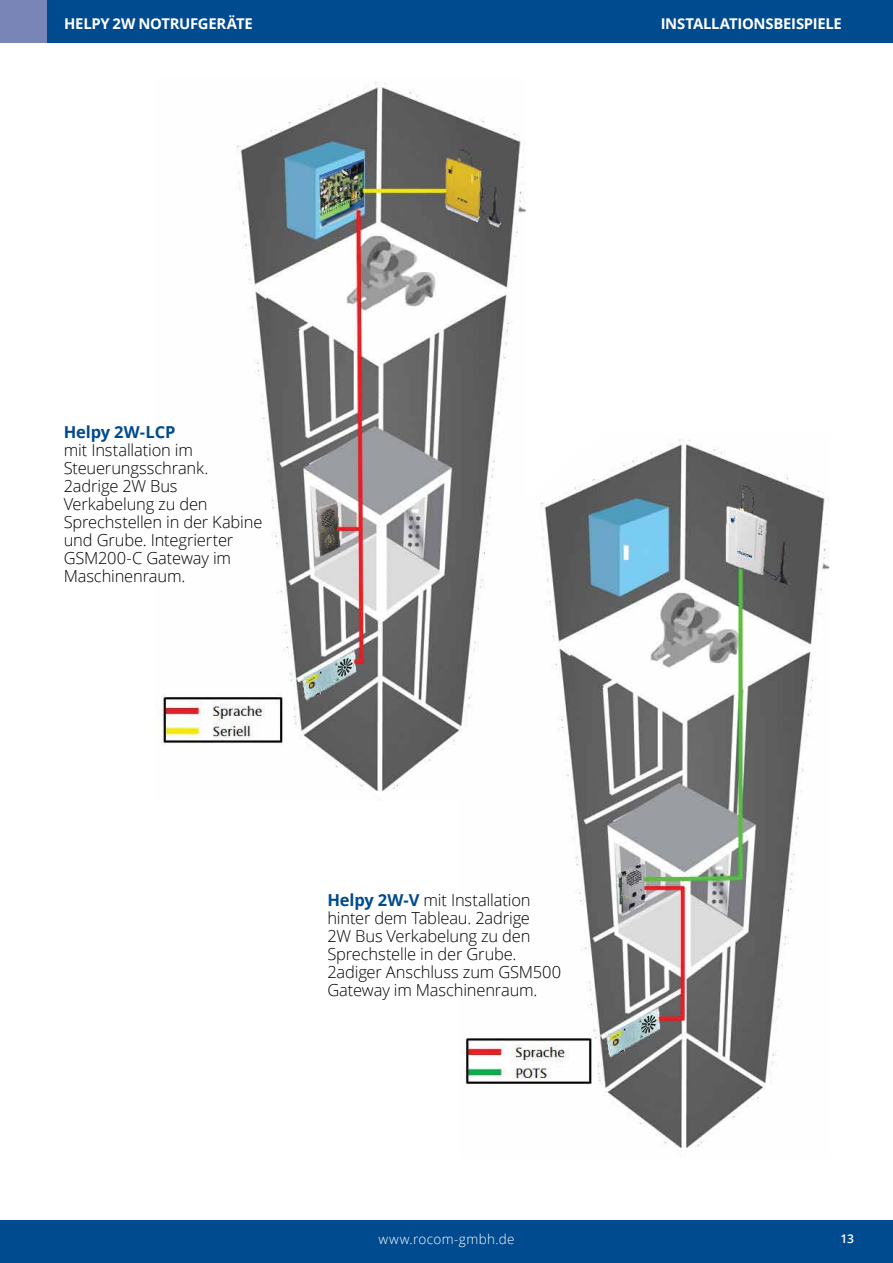
<style>
.page{position:relative;width:893px;height:1263px;background:#fff}
.page>*{position:absolute;margin:0;border:0;box-sizing:border-box;transform-origin:0 0}
.t1{font:300 16.5px/18px "Open Sans";letter-spacing:-.01em;color:#000}
.t2{font:700 16.5px "Open Sans";letter-spacing:-.01em;color:#004a8f}
.t3{font:700 14.85px "Open Sans";letter-spacing:-.02em;color:#fff}
.t4{font:300 13.5px "Open Sans";letter-spacing:.025em;color:#fff}
.t5{font:600 12px "Open Sans";color:#fff}
.s1{font-weight:700;color:#004a8f}
</style>
<div class="page">
<div style="left:0;top:1220px;width:893px;height:43px;background:#004a8f"></div>
<div style="left:0;top:0;width:893px;height:43px;background:#004a8f"></div>
<div style="left:0;top:0;width:47px;height:43px;background:#7984b7"></div>
<img style="left:157px;top:82px;width:368px;height:709px">
<img style="left:460px;top:433px;width:369px;height:722px">
<p class="t3" style="left:64px;top:13px;width:190px">HELPY 2W NOTRUFGERÄTE</p>
<p class="t3" style="left:661px;top:13px;width:183px">INSTALLATIONSBEISPIELE</p>
<p class="t2" style="left:64px;top:420px;width:113px">Helpy 2W-LCP</p>
<p class="t1" style="left:64px;top:440px;width:200px">mit Installation im<br>Steuerungsschrank.<br>2adrige 2W Bus<br>Verkabelung zu den<br>Sprechstellen in der Kabine und Grube. Integrierter<br>GSM200-C Gateway im<br>Maschinenraum.</p>
<p class="t1" style="left:327px;top:890px;width:235px"><span class="s1">Helpy 2W-V</span> mit Installation hinter dem Tableau. 2adrige<br>2W Bus Verkabelung zu den<br>Sprechstelle in der Grube.<br>2adiger Anschluss zum GSM500<br>Gateway im Maschinenraum.</p>
<p class="t4" style="left:378px;top:1229px;width:138px">www.rocom-gmbh.de</p>
<p class="t5" style="left:840px;top:1231px;width:15px">13</p>
</div>
